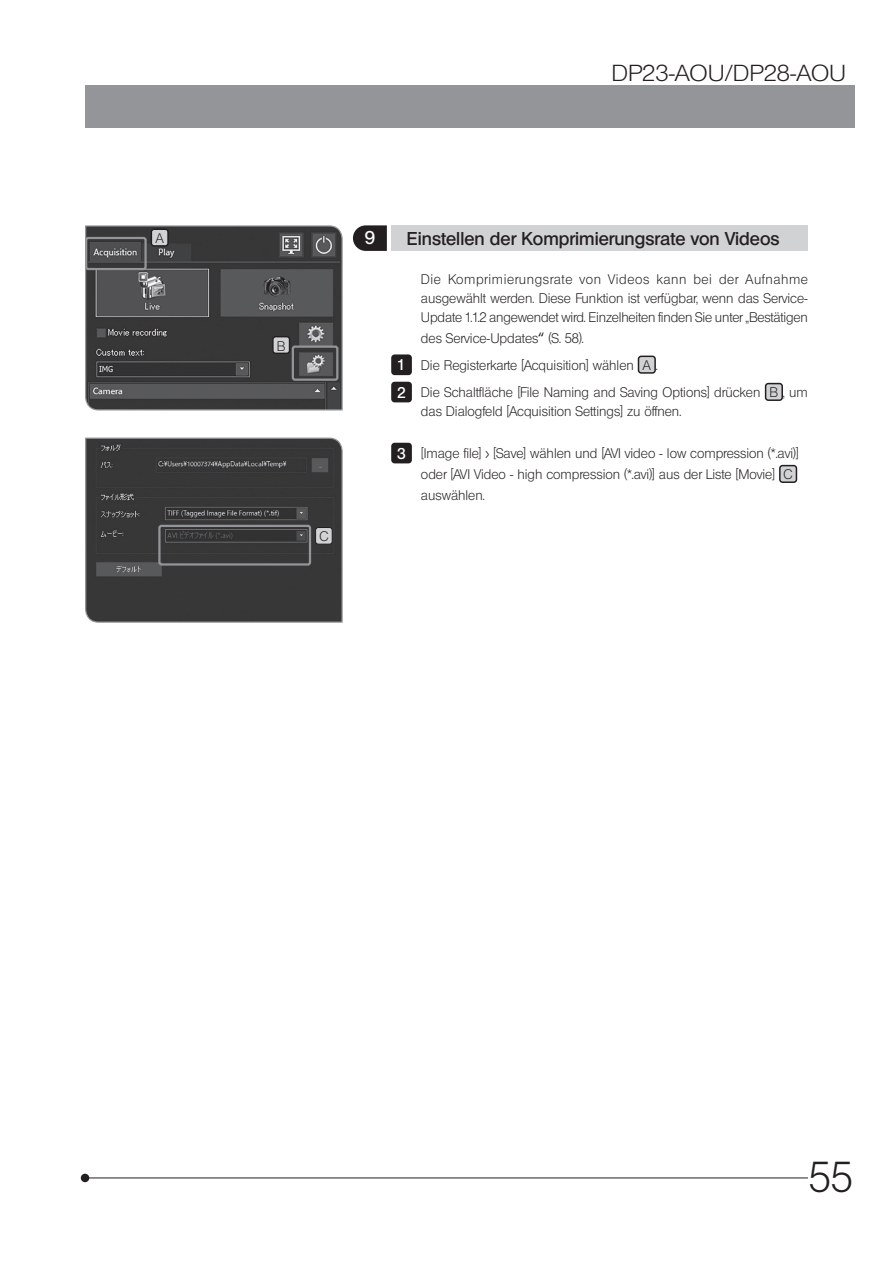
<style>
.page{position:relative;width:893px;height:1263px;background:#fff}
.page>*{position:absolute;margin:0;border:0;box-sizing:border-box;transform-origin:0 0}
.t1{font:42px "Olympus Leicht Normal";color:#231f20}
.t2{font:22.5px "Olympus Leicht Normal";color:#231f20;scale:1.1 1}
.t3{font:18px "Olympus Leicht Halbfett";color:#231f20}
.t4{font:18px "Olympus Leicht Halbfett";color:#fff}
.t5{font:15.15px/27.3px "Olympus Leicht Halbfett";color:#fff}
.t6{font:13.5px/18.8px "Olympus Leicht Normal";color:#231f20}
.s1{font-family:"Meiryo"}
</style>
<div class="page">
<div style="left:85px;top:85px;width:770px;height:43px;background:#939598"></div>
<div style="left:81px;top:1174px;width:8px;height:8px;background:#231f20;border-radius:50%"></div>
<hr style="left:85px;top:1177px;width:723px;height:1px;background:#231f20">
<svg style="left:85px;top:225px;width:258px;height:186px;background:#4a4b4c"></svg>
<svg style="left:85px;top:437px;width:258px;height:186px;background:#3d3d3e"></svg>
<div style="left:391px;top:225px;width:417px;height:26px;background:#d1d2d4"></div>
<svg style="left:353px;top:225px;width:34px;height:26px"></svg>
<div style="left:638px;top:356px;width:17px;height:17px;background:#d1d2d4;border-radius:3px"></div>
<div style="left:638px;top:356px;width:18px;height:18px;border:2px solid #231f20;border-radius:3px"></div>
<div style="left:766px;top:384px;width:16px;height:16px;background:#d1d2d4;border-radius:3px"></div>
<div style="left:765px;top:383px;width:18px;height:18px;border:2px solid #231f20;border-radius:3px"></div>
<div style="left:780px;top:466px;width:16px;height:16px;background:#d1d2d4;border-radius:3px"></div>
<div style="left:779px;top:465px;width:18px;height:18px;border:2px solid #231f20;border-radius:3px"></div>
<div style="left:391px;top:354px;width:21px;height:21px;background:#231f20;border-radius:3px"></div>
<div style="left:391px;top:382px;width:21px;height:20px;background:#231f20;border-radius:3px"></div>
<div style="left:391px;top:443px;width:21px;height:20px;background:#231f20;border-radius:3px"></div>
<div style="left:292px;top:345px;width:46px;height:36px;border:2px solid #939598;border-radius:2px"></div>
<div style="left:273px;top:337px;width:16px;height:16px;background:#d1d2d4;border-radius:3px"></div>
<div style="left:272px;top:336px;width:18px;height:18px;border:1px solid #231f20;border-radius:3px"></div>
<div style="left:85px;top:237px;width:62px;height:33px;border:2px solid #939598;border-radius:2px"></div>
<div style="left:151px;top:229px;width:17px;height:17px;background:#d1d2d4;border-radius:3px"></div>
<div style="left:151px;top:229px;width:18px;height:18px;border:1px solid #231f20;border-radius:3px"></div>
<div style="left:158px;top:525px;width:153px;height:41px;border:2px solid #939598;border-radius:2px"></div>
<div style="left:316px;top:527px;width:16px;height:17px;background:#d1d2d4;border-radius:3px"></div>
<div style="left:315px;top:527px;width:17px;height:17px;border:1px solid #231f20;border-radius:3px"></div>
<p class="t6" style="left:156px;top:229px;width:9px">A</p>
<h2 class="t2" style="left:611px;top:59px;width:215px">DP23-AOU/DP28-AOU</h2>
<p class="t6" style="left:277px;top:336px;width:10px">B</p>
<p class="t6" style="left:319px;top:527px;width:11px">C</p>
<h3 class="t4" style="left:365px;top:227px;width:12px">9</h3>
<h3 class="t3" style="left:407px;top:228px;width:374px">Einstellen der Komprimierungsrate von Videos</h3>
<p class="t6" style="left:421px;top:270px;width:388px;text-align:justify">Die Komprimierungsrate von Videos kann bei der Aufnahme ausgewählt werden. Diese Funktion ist verfügbar, wenn das Service-Update 1.1.2 angewendet wird. Einzelheiten finden Sie unter „Bestätigen</p>
<p class="t6" style="left:421px;top:324px;width:388px;line-height:27.3px">des Service-Updates<span class="s1">“</span> (S. 58).<br>Die Registerkarte [Acquisition] wählen A .<br>Die Schaltfläche [File Naming and Saving Options] drücken B , um</p>
<p class="t6" style="left:421px;top:402px;width:262px">das Dialogfeld [Acquisition Settings] zu öffnen.</p>
<p class="t6" style="left:421px;top:443px;width:379px;line-height:21px">[Image file] &gt; [Save] wählen und [AVI video - low compression (*.avi)] oder [AVI Video - high compression (*.avi)] aus der Liste [Movie] C auswählen.</p>
<p class="t5" style="left:397px;top:351px;width:10px">1<br>2</p>
<p class="t5" style="left:397px;top:440px;width:10px">3</p>
<h1 class="t1" style="left:809px;top:1153px;width:46px">55</h1>
</div>
